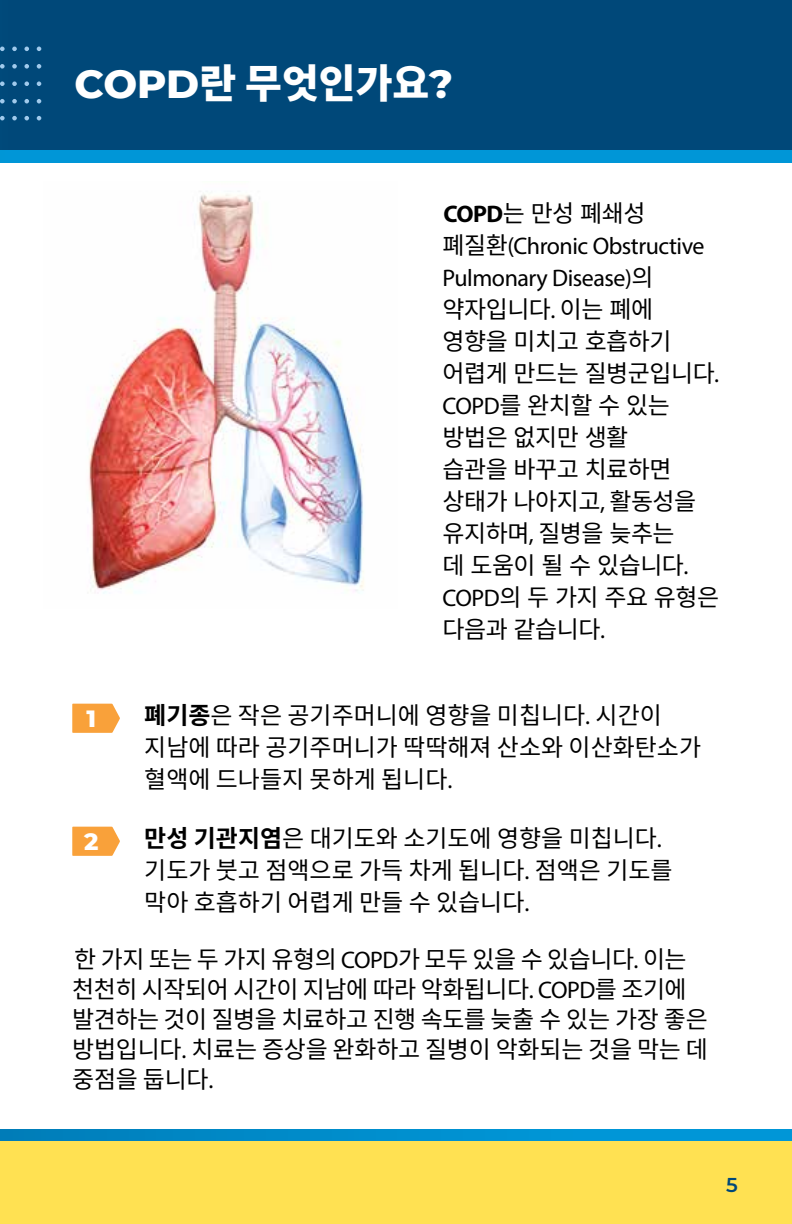
<style>
.page{position:relative;width:792px;height:1224px;background:#fff}
.page>*{position:absolute;margin:0;border:0;box-sizing:border-box;transform-origin:0 0}
.t1{font:900 40px "Noto Sans CJ Kkr";color:#fff}
.t2{font:24px/32px "Noto Sans CJ Kkr";letter-spacing:-.02em;color:#000}
.t3{font:24px/32px "Noto Sans CJ Kkr";color:#000}
.t4{font:800 24px "Montserrat";color:#fff}
.t5{font:600 20px "Montserrat";color:#004879}
.s1{font-family:"Montserrat";font-weight:800}
.s2{font-family:"Myriad Pro";font-weight:700}
.s3{font-family:"Myriad Pro"}
.s4{font-weight:700}
</style>
<div class="page">
<div style="left:0;top:0;width:792px;height:153px;background:#004879"></div>
<div style="left:0;top:1135px;width:792px;height:89px;background:#ffe152"></div>
<svg style="left:0;top:1129px;width:792px;height:12px;background:#008dcc"></svg>
<div style="left:0;top:151px;width:792px;height:11px;background:#0096d7"></div>
<svg style="left:24px;top:64px;width:5px;height:5px"></svg>
<svg style="left:24px;top:81px;width:5px;height:5px"></svg>
<svg style="left:24px;top:99px;width:5px;height:5px"></svg>
<svg style="left:24px;top:47px;width:5px;height:4px"></svg>
<svg style="left:37px;top:64px;width:4px;height:5px"></svg>
<svg style="left:37px;top:81px;width:4px;height:5px"></svg>
<svg style="left:37px;top:99px;width:4px;height:5px"></svg>
<svg style="left:37px;top:47px;width:4px;height:4px"></svg>
<svg style="left:0;top:64px;width:5px;height:5px"></svg>
<svg style="left:0;top:81px;width:5px;height:5px"></svg>
<svg style="left:0;top:99px;width:5px;height:5px"></svg>
<svg style="left:0;top:47px;width:5px;height:4px"></svg>
<svg style="left:12px;top:64px;width:5px;height:5px"></svg>
<svg style="left:12px;top:81px;width:5px;height:5px"></svg>
<svg style="left:12px;top:99px;width:5px;height:5px"></svg>
<svg style="left:12px;top:47px;width:5px;height:4px"></svg>
<svg style="left:24px;top:116px;width:5px;height:4px"></svg>
<svg style="left:37px;top:116px;width:4px;height:4px"></svg>
<svg style="left:0;top:116px;width:5px;height:4px"></svg>
<svg style="left:12px;top:116px;width:5px;height:4px"></svg>
<svg style="left:72px;top:704px;width:48px;height:29px"></svg>
<svg style="left:72px;top:827px;width:48px;height:29px"></svg>
<img style="left:89px;top:191px;width:275px;height:403px">
<h2 class="t1" style="left:74px;top:60px;width:380px"><span class="s1">COPD</span>란 무엇인가요<span class="s1">?</span></h2>
<p class="t2" style="left:443px;top:198px;width:278px"><span class="s2">COPD</span>는 만성 폐쇄성 폐질환<span class="s3">(Chronic Obstructive<br>Pulmonary Disease)</span>의 약자입니다<span class="s3">.</span> 이는 폐에 영향을 미치고 호흡하기 어렵게 만드는 질병군입니다<span class="s3">.<br>COPD</span>를 완치할 수 있는 방법은 없지만 생활<br>습관을 바꾸고 치료하면 상태가 나아지고<span class="s3">,</span> 활동성을 유지하며<span class="s3">,</span> 질병을 늦추는<br>데 도움이 될 수 있습니다<span class="s3">.<br>COPD</span>의 두 가지 주요 유형은 다음과 같습니다<span class="s3">.</span></p>
<p class="t4" style="left:86px;top:701px;width:11px">1</p>
<p class="t3" style="left:144px;top:700px;width:558px"><span class="s4">폐기종</span>은 작은 공기주머니에 영향을 미칩니다<span class="s3">.</span> 시간이 지남에 따라 공기주머니가 딱딱해져 산소와 이산화탄소가 혈액에 드나들지 못하게 됩니다<span class="s3">.</span></p>
<p class="t4" style="left:84px;top:824px;width:16px">2</p>
<p class="t3" style="left:144px;top:823px;width:530px"><span class="s4">만성 기관지염</span>은 대기도와 소기도에 영향을 미칩니다<span class="s3">. </span>기도가 붓고 점액으로 가득 차게 됩니다<span class="s3">.</span> 점액은 기도를 막아 호흡하기 어렵게 만들 수 있습니다<span class="s3">.</span></p>
<p class="t2" style="left:72px;top:945px;width:637px;line-height:30px">한 가지 또는 두 가지 유형의 <span class="s3">COPD</span>가 모두 있을 수 있습니다<span class="s3">.</span> 이는 천천히 시작되어 시간이 지남에 따라 악화됩니다<span class="s3">. COPD</span>를 조기에 발견하는 것이 질병을 치료하고 진행 속도를 늦출 수 있는 가장 좋은 방법입니다<span class="s3">.</span> 치료는 증상을 완화하고 질병이 악화되는 것을 막는 데 중점을 둡니다<span class="s3">.</span></p>
<p class="t5" style="left:726px;top:1171px;width:13px">5</p>
</div>
